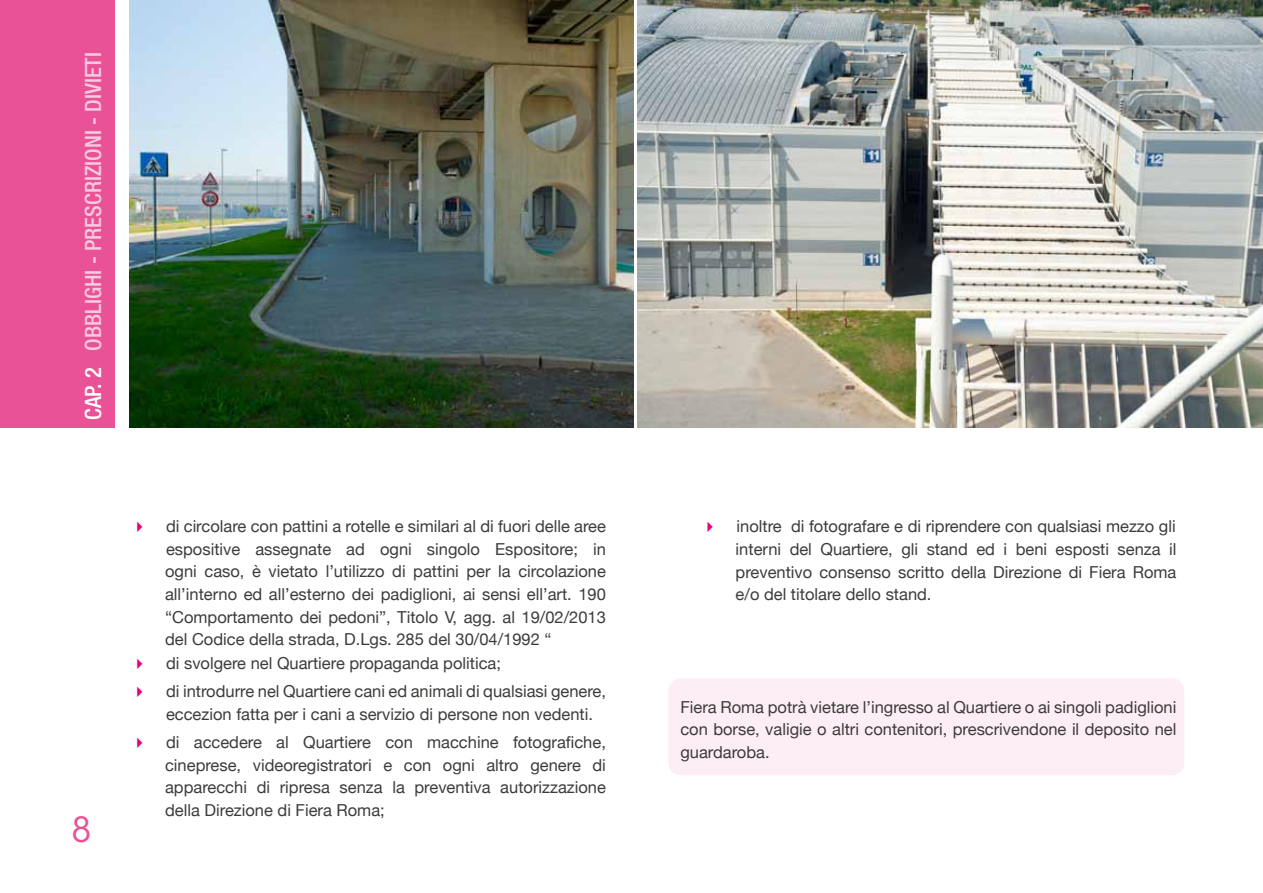
<style>
.page{position:relative;width:1263px;height:893px;background:#fff}
.page>*{position:absolute;margin:0;border:0;box-sizing:border-box;transform-origin:0 0}
.t1{font:34.5px "ITC Avant Garde Std";color:#ea5297}
.t2{font:500 condensed 22.5px "Helvetica Neue LT Std";color:#f8c9df}
.t3{font:16.5px/22.5px "Helvetica Neue";color:#3c3c3b;text-align:justify}
.s1{color:#fff}
.s2{color:#e6007d}
</style>
<div class="page">
<div style="left:668px;top:678px;width:516px;height:97px;background:#fdeef6;border-radius:13px"></div>
<img style="left:130px;top:0;width:504px;height:427px">
<img style="left:638px;top:0;width:625px;height:427px">
<div style="left:0;top:0;width:115px;height:427px;background:#ea5297"></div>
<h2 class="t2" style="left:80px;top:420px;width:369px;rotate:-90deg"><span class="s1">CAP. 2</span> OBBLIGHI - PRESCRIZIONI - DIVIETI</h2>
<h1 class="t1" style="left:72px;top:809px;width:21px">8</h1>
<p class="t3" style="left:165px;top:514px;width:442px;text-indent:-34px"><span class="s2">✔</span> di circolare con pattini a rotelle e similari al di fuori delle aree espositive assegnate ad ogni singolo Espositore; in ogni caso, è vietato l’utilizzo di pattini per la circolazione all’interno ed all’esterno dei padiglioni, ai sensi ell’art. 190 “Comportamento dei pedoni”, Titolo V, agg. al 19/02/2013 del Codice della strada, D.Lgs. 285 del 30/04/1992 “</p>
<p class="t3" style="left:131px;top:651px;width:371px"><span class="s2">✔</span> di svolgere nel Quartiere propaganda politica;</p>
<p class="t3" style="left:166px;top:679px;width:441px;text-indent:-35px"><span class="s2">✔</span> di introdurre nel Quartiere cani ed animali di qualsiasi genere, eccezion fatta per i cani a servizio di persone non vedenti.</p>
<p class="t3" style="left:165px;top:730px;width:442px;text-indent:-34px"><span class="s2">✔</span> di accedere al Quartiere con macchine fotografiche, cineprese, videoregistratori e con ogni altro genere di apparecchi di ripresa senza la preventiva autorizzazione della Direzione di Fiera Roma;</p>
<p class="t3" style="left:736px;top:514px;width:442px;text-indent:-34px"><span class="s2">✔</span> inoltre di fotografare e di riprendere con qualsiasi mezzo gli interni del Quartiere, gli stand ed i beni esposti senza il preventivo consenso scritto della Direzione di Fiera Roma e/o del titolare dello stand.</p>
<p class="t3" style="left:680px;top:694px;width:498px">Fiera Roma potrà vietare l’ingresso al Quartiere o ai singoli padiglioni con borse, valigie o altri contenitori, prescrivendone il deposito nel guardaroba.</p>
</div>
